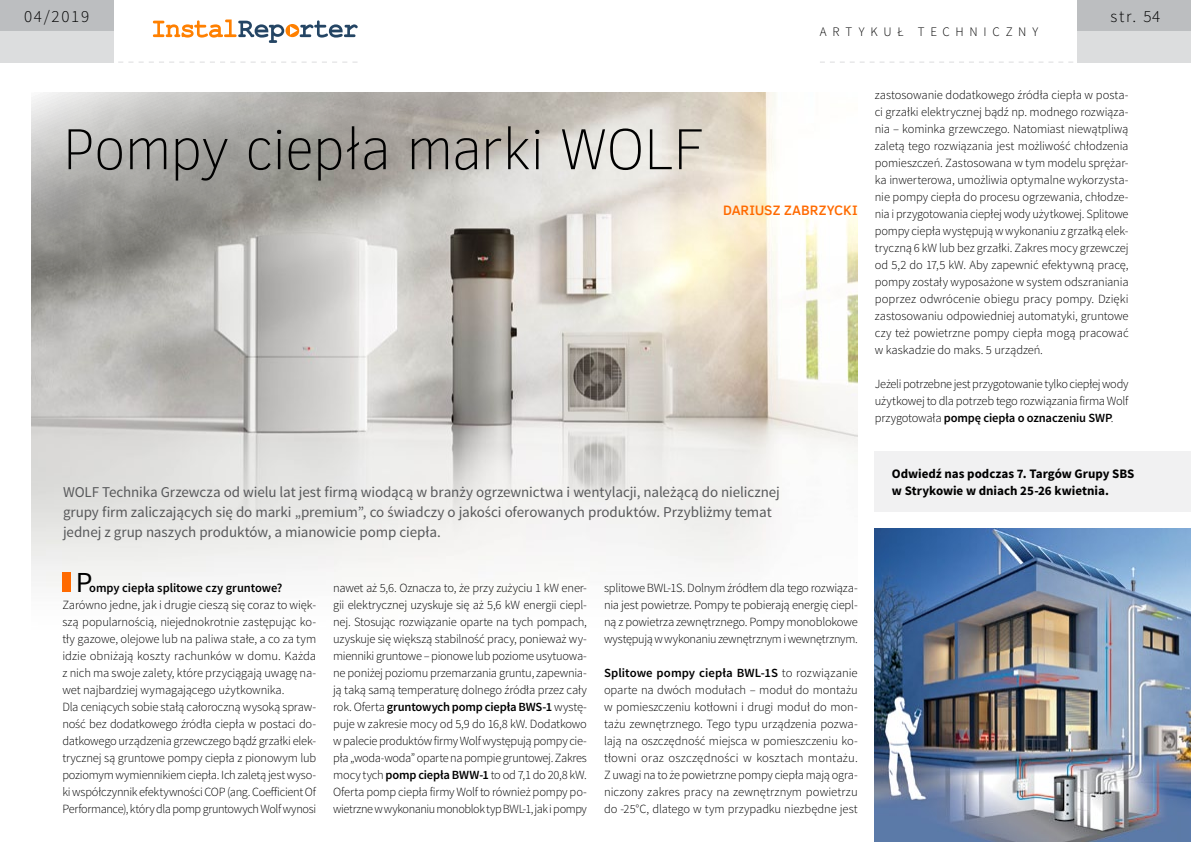
<style>
.page{position:relative;width:1191px;height:842px;background:#fff}
.page>*{position:absolute;margin:0;border:0;box-sizing:border-box;transform-origin:0 0}
.t1{font:100 59px "Clear Sans";letter-spacing:-.025em;color:#000}
.t2{font:29px "Source Sans Pro";color:#000}
.t3{font:300 17px "Source Sans Pro";letter-spacing:.1em;color:#000}
.t4{font:15px/20px "Source Sans Pro";letter-spacing:-.01em;color:#58595b}
.t5{font:500 14px "Clear Sans";color:#ff6a00}
.t6{font:700 13px/17px "Source Sans Pro";letter-spacing:-.005em;color:#000}
.t7{font:300 13px "Source Sans Pro";letter-spacing:.44em;color:#000}
.t8{font:300 12.5px/17px "Source Sans Pro";letter-spacing:-.015em;color:#000;text-align:justify}
.t9{font:600 12.5px "Source Sans Pro";letter-spacing:-.005em;color:#000}
.s1{font-weight:600}
</style>
<div class="page">
<div style="left:1077px;top:0;width:114px;height:31px;background:#bcbec0"></div>
<div style="left:1077px;top:31px;width:114px;height:31px;background:#dcddde"></div>
<svg style="left:153px;top:20px;width:204px;height:23px"></svg>
<div style="left:0;top:0;width:113px;height:31px;background:#bcbec0"></div>
<div style="left:0;top:31px;width:113px;height:31px;background:#dcddde"></div>
<svg style="left:108px;top:62px;width:249px;height:1px"></svg>
<svg style="left:820px;top:62px;width:263px;height:1px"></svg>
<img style="left:31px;top:93px;width:826px;height:495px">
<div style="left:62px;top:572px;width:9px;height:20px;background:#ff6a00"></div>
<div style="left:875px;top:451px;width:316px;height:61px;background:#f1f1f2"></div>
<img style="left:874px;top:529px;width:317px;height:313px">
<h3 class="t3" style="left:24px;top:6px;width:67px">04/2019</h3>
<h3 class="t3" style="left:1110px;top:6px;width:51px">str. 54</h3>
<p class="t7" style="left:820px;top:24px;width:220px">artykuł techniczny</p>
<h1 class="t1" style="left:62px;top:110px;width:644px">Pompy ciepła marki WOLF</h1>
<p class="t5" style="left:723px;top:200px;width:136px">DARIUSZ ZABRZYCKI</p>
<p class="t4" style="left:63px;top:482px;width:718px">WOLF Technika Grzewcza od wielu lat jest firmą wiodącą w branży ogrzewnictwa i wentylacji, należącą do nielicznej grupy firm zaliczających się do marki „premium”, co świadczy o jakości oferowanych produktów. Przybliżmy temat jednej z grup naszych produktów, a mianowicie pomp ciepła.</p>
<h2 class="t2" style="left:76px;top:565px;width:18px">P</h2>
<p class="t9" style="left:89px;top:580px;width:195px">ompy ciepła splitowe czy gruntowe?</p>
<p class="t8" style="left:62px;top:597px;width:255px;text-align:left">Zarówno jedne, jak i drugie cieszą się coraz to więk&shy;szą popularnością, niejednokrotnie zastępując ko&shy;tły gazowe, olejowe lub na paliwa stałe, a co za tym idzie obniżają koszty rachunków w domu. Każda z nich ma swoje zalety, które przyciągają uwagę na&shy;wet najbardziej wymagającego użytkownika.<br>Dla ceniących sobie stałą całoroczną wysoką spraw&shy;ność bez dodatkowego źródła ciepła w postaci do&shy;datkowego urządzenia grzewczego bądź grzałki elek&shy;trycznej są gruntowe pompy ciepła z pionowym lub poziomym wymiennikiem ciepła. Ich zaletą jest wyso&shy;ki współczynnik efektywności COP (ang. Coefficient Of Performance), który dla pomp gruntowych Wolf wynosi</p>
<p class="t8" style="left:333px;top:580px;width:255px">nawet aż 5,6. Oznacza to, że przy zużyciu 1 kW ener&shy;gii elektrycznej uzyskuje się aż 5,6 kW energii ciepl&shy;nej. Stosując rozwiązanie oparte na tych pompach, uzyskuje się większą stabilność pracy, ponieważ wy&shy;mienniki gruntowe – pionowe lub poziome usytuowa&shy;ne poniżej poziomu przemarzania gruntu, zapewnia&shy;ją taką samą temperaturę dolnego źródła przez cały rok. Oferta <span class="s1">gruntowych pomp ciepła BWS-1</span> wystę&shy;puje w zakresie mocy od 5,9 do 16,8 kW. Dodatkowo w palecie produktów firmy Wolf występują pompy cie&shy;pła „woda-woda” oparte na pompie gruntowej. Zakres mocy tych <span class="s1">pomp ciepła BWW-1</span> to od 7,1 do 20,8 kW.<br>Oferta pomp ciepła firmy Wolf to również pompy po&shy;wietrzne w wykonaniu monoblok typ BWL-1, jak i pompy</p>
<p class="t8" style="left:604px;top:580px;width:255px">splitowe BWL-1S. Dolnym źródłem dla tego rozwiąza&shy;nia jest powietrze. Pompy te pobierają energię ciepl&shy;ną z powietrza zewnętrznego. Pompy monoblokowe występują w wykonaniu zewnętrznym i wewnętrznym.</p>
<p class="t8" style="left:604px;top:665px;width:255px"><span class="s1">Splitowe pompy ciepła BWL-1S</span> to rozwiązanie oparte na dwóch modułach – moduł do montażu w pomieszczeniu kotłowni i drugi moduł do mon&shy;tażu zewnętrznego. Tego typu urządzenia pozwa&shy;lają na oszczędność miejsca w pomieszczeniu ko&shy;tłowni oraz oszczędności w kosztach montażu.<br>Z uwagi na to że powietrzne pompy ciepła mają ogra&shy;niczony zakres pracy na zewnętrznym powietrzu do -25°C, dlatego w tym przypadku niezbędne jest</p>
<p class="t8" style="left:874px;top:87px;width:255px">zastosowanie dodatkowego źródła ciepła w posta&shy;ci grzałki elektrycznej bądź np. modnego rozwiąza&shy;nia – kominka grzewczego. Natomiast niewątpliwą zaletą tego rozwiązania jest możliwość chłodzenia pomieszczeń. Zastosowana w tym modelu sprężar&shy;ka inwerterowa, umożliwia optymalne wykorzysta&shy;nie pompy ciepła do procesu ogrzewania, chłodze&shy;nia i przygotowania ciepłej wody użytkowej. Splitowe pompy ciepła występują w wykonaniu z grzałką elek&shy;tryczną 6 kW lub bez grzałki. Zakres mocy grzewczej od 5,2 do 17,5 kW. Aby zapewnić efektywną pracę, pompy zostały wyposażone w system odszraniania poprzez odwrócenie obiegu pracy pompy. Dzięki zastosowaniu odpowiedniej automatyki, gruntowe czy też powietrzne pompy ciepła mogą pracować w kaskadzie do maks. 5 urządzeń.</p>
<p class="t8" style="left:874px;top:376px;width:255px">Jeżeli potrzebne jest przygotowanie tylko ciepłej wody użytkowej to dla potrzeb tego rozwiązania firma Wolf przygotowała <span class="s1">pompę ciepła o oznaczeniu SWP</span>.</p>
<p class="t6" style="left:892px;top:466px;width:244px">Odwiedź nas podczas 7. Targów Grupy SBS w Strykowie w dniach 25-26 kwietnia.</p>
</div>
